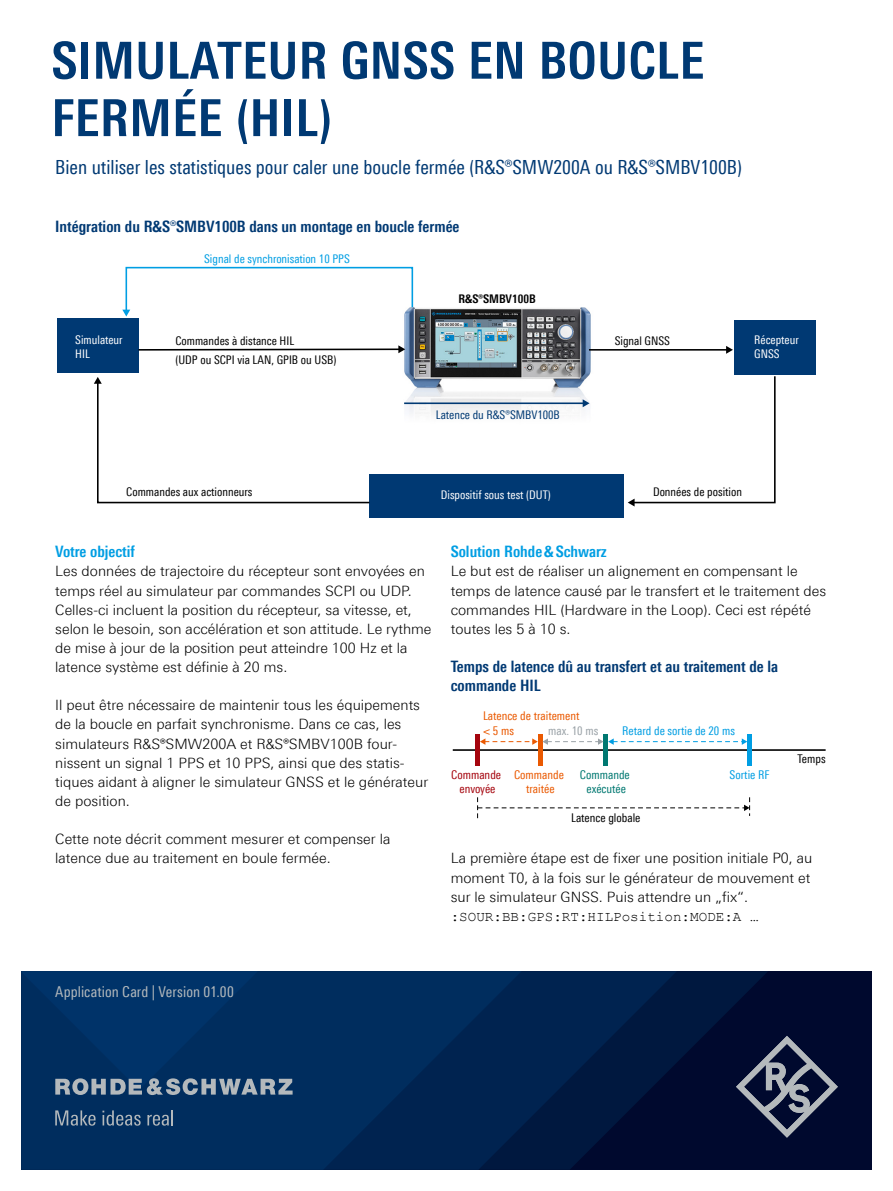
<style>
.page{position:relative;width:893px;height:1191px;background:#fff}
.page>*{position:absolute;margin:0;border:0;box-sizing:border-box;transform-origin:0 0}
.Seiten_Headline_34Pt{font:700 51px/57.4px "Linotype Univers 620 Cn";letter-spacing:.01em;color:#003973}
.Teaser{font:19.5px "Linotype Univers 420 Cn";color:#003973}
.Grafik_Tabelle_Übers{font:700 15.75px/19.2px "Linotype Univers 620 Cn";color:#003973}
.Absatzfett_cyan{font:700 15.75px "Linotype Univers 620 Cn";color:#009ee3}
.t1{font:15px "Linotype Univers 420 Cn";letter-spacing:.005em;color:#b4b9bc}
.Haupttext{font:300 14.25px/19.2px "Linotype Univers 330";color:#000}
.Haupttext_ohne_Absta{font:300 14.25px/19.2px "Linotype Univers 330";color:#000}
.Haupttext_ohne_Absta-2{font:14.25px "Courier New";color:#000}
.t2{font:12px/14.4px "Linotype Univers 420 Cn";color:#ea5901}
.t3{font:12px "Linotype Univers 420 Cn";color:#009ee3}
.t4{font:12px "Linotype Univers 420 Cn";color:#000}
.t5{font:12px/14.4px "Linotype Univers 420 Cn";color:#007871;text-align:center}
.t6{font:12px/14.4px "Linotype Univers 420 Cn";color:#a5050e;text-align:center}
.t7{font:12px "Linotype Univers 420 Cn";color:#9aa2a7}
.t8{font:11.85px/19px "Linotype Univers 420 Cn";color:#000}
.t9{font:11.85px/14.2px "Linotype Univers 420 Cn";color:#fff}
.t10{font:11.85px "Linotype Univers 420 Cn";color:#009ee3}
.t11{font:11.85px "Linotype Univers 420 Cn";color:#003973}
.t12{font:700 11.85px "Linotype Univers 620 Cn";color:#000}
.s1{font-family:"Linotype Univers 420 Cn";font-weight:400}
</style>
<div class="page">
<img style="left:398px;top:307px;width:216px;height:109px">
<div style="left:57px;top:318px;width:82px;height:55px;background:#003973"></div>
<div style="left:369px;top:474px;width:255px;height:43px;background:#003973"></div>
<div style="left:734px;top:320px;width:82px;height:55px;background:#003973"></div>
<svg style="left:122px;top:266px;width:292px;height:50px"></svg>
<svg style="left:94px;top:377px;width:276px;height:127px"></svg>
<svg style="left:628px;top:376px;width:148px;height:130px"></svg>
<hr style="left:589px;top:349px;width:138px;height:1px;background:#000">
<svg style="left:726px;top:346px;width:7px;height:8px"></svg>
<svg style="left:138px;top:345px;width:267px;height:8px"></svg>
<hr style="left:404px;top:402px;width:180px;height:2px;background:#003973">
<svg style="left:583px;top:399px;width:7px;height:8px"></svg>
<hr style="left:453px;top:749px;width:373px;height:2px;background:#000">
<hr style="left:538px;top:734px;width:4px;height:31px;background:#ea5901">
<div style="left:475px;top:734px;width:5px;height:31px;background:#a5050e"></div>
<div style="left:603px;top:734px;width:5px;height:31px;background:#007871"></div>
<div style="left:747px;top:734px;width:5px;height:31px;background:#009ee3"></div>
<svg style="left:480px;top:738px;width:267px;height:7px"></svg>
<svg style="left:477px;top:797px;width:273px;height:21px"></svg>
<div style="left:21px;top:971px;width:851px;height:198px;background:#00092e"></div>
<svg style="left:677px;top:971px;width:90px;height:91px;fill:#00183f"></svg>
<svg style="left:522px;top:971px;width:155px;height:198px"></svg>
<svg style="left:21px;top:971px;width:501px;height:198px;background:#002959"></svg>
<svg style="left:736px;top:1035px;width:102px;height:102px"></svg>
<svg style="left:21px;top:971px;width:272px;height:124px;background:#0b3868"></svg>
<svg style="left:55px;top:1110px;width:41px;height:15px"></svg>
<svg style="left:102px;top:1110px;width:39px;height:15px"></svg>
<svg style="left:147px;top:1110px;width:26px;height:15px"></svg>
<p class="Seiten_Headline_34Pt" style="left:51px;top:31px;width:654px">SIMULATEUR GNSS EN BOUCLE<br>FERMÉE (HIL)</p>
<p class="Teaser" style="left:55px;top:156px;width:688px">Bien utiliser les statistiques pour caler une boucle fermée (R&amp;S®SMW200A ou R&amp;S®SMBV100B)</p>
<p class="Grafik_Tabelle_Übers" style="left:55px;top:216px;width:406px">Intégration du R&amp;S<span class="s1">®</span>SMBV100B dans un montage en boucle fermée</p>
<p class="t9" style="left:75px;top:332px;width:49px">Simulateur<br>HIL</p>
<p class="t10" style="left:204px;top:252px;width:147px">Signal de synchronisation 10 PPS</p>
<p class="t8" style="left:175px;top:331px;width:162px">Commandes à distance HIL<br>(UDP ou SCPI via LAN, GPIB ou USB)</p>
<p class="t12" style="left:458px;top:292px;width:79px">R&amp;S®SMBV100B</p>
<p class="t11" style="left:436px;top:408px;width:125px">Latence du R&amp;S®SMBV100B</p>
<p class="t8" style="left:615px;top:331px;width:57px">Signal GNSS</p>
<p class="t9" style="left:754px;top:332px;width:46px">Récepteur<br>GNSS</p>
<p class="t8" style="left:126px;top:482px;width:128px">Commandes aux actionneurs</p>
<p class="t8" style="left:653px;top:482px;width:91px">Données de position</p>
<p class="t9" style="left:441px;top:488px;width:112px">Dispositif sous test (DUT)</p>
<p class="Absatzfett_cyan" style="left:55px;top:542px;width:81px">Votre objectif</p>
<p class="Haupttext_ohne_Absta" style="left:55px;top:561px;width:378px">Les données de trajectoire du récepteur sont envoyées en temps réel au simulateur par commandes SCPI ou UDP.<br>Celles-ci incluent la position du récepteur, sa vitesse, et, selon le besoin, son accélération et son attitude. Le rythme de mise à jour de la position peut atteindre 100 Hz et la latence système est définie à 20 ms.</p>
<p class="Haupttext" style="left:55px;top:695px;width:374px">Il peut être nécessaire de maintenir tous les équipements de la boucle en parfait synchronisme. Dans ce cas, les simulateurs R&amp;S<span class="s1">®</span>SMW200A et R&amp;S<span class="s1">®</span>SMBV100B four&shy;nissent un signal 1 PPS et 10 PPS, ainsi que des statis&shy;tiques aidant à aligner le simulateur GNSS et le générateur de position.</p>
<p class="Haupttext" style="left:55px;top:829px;width:337px">Cette note décrit comment mesurer et compenser la latence due au traitement en boule fermée.</p>
<p class="Absatzfett_cyan" style="left:451px;top:542px;width:158px">Solution Rohde&amp;Schwarz</p>
<p class="Haupttext_ohne_Absta" style="left:451px;top:561px;width:377px">Le but est de réaliser un alignement en compensant le temps de latence causé par le transfert et le traitement des commandes HIL (Hardware in the Loop). Ceci est répété toutes les 5 à 10 s.</p>
<p class="Grafik_Tabelle_Übers" style="left:451px;top:656px;width:329px">Temps de latence dû au transfert et au traitement de la commande HIL</p>
<p class="t2" style="left:483px;top:709px;width:98px">Latence de traitement &lt; 5 ms</p>
<p class="t2" style="left:514px;top:767px;width:51px;text-align:center">Commande traitée</p>
<p class="t5" style="left:580px;top:767px;width:51px">Commande exécutée</p>
<p class="t7" style="left:548px;top:723px;width:52px">max. 10 ms</p>
<p class="t3" style="left:622px;top:723px;width:114px">Retard de sortie de 20 ms</p>
<p class="t6" style="left:451px;top:767px;width:51px">Commande envoyée</p>
<p class="t3" style="left:730px;top:767px;width:41px">Sortie RF</p>
<p class="t4" style="left:571px;top:810px;width:71px">Latence globale</p>
<p class="t4" style="left:797px;top:752px;width:30px">Temps</p>
<p class="Haupttext" style="left:451px;top:848px;width:363px">La première étape est de fixer une position initiale P0, au moment T0, à la fois sur le générateur de mouvement et sur le simulateur GNSS. Puis attendre un „fix“.</p>
<p class="Haupttext_ohne_Absta-2" style="left:451px;top:907px;width:309px">:SOUR:BB:GPS:RT:HILPosition:MODE:A …</p>
<p class="t1" style="left:55px;top:983px;width:180px">Application Card | Version 01.00</p>
</div>
